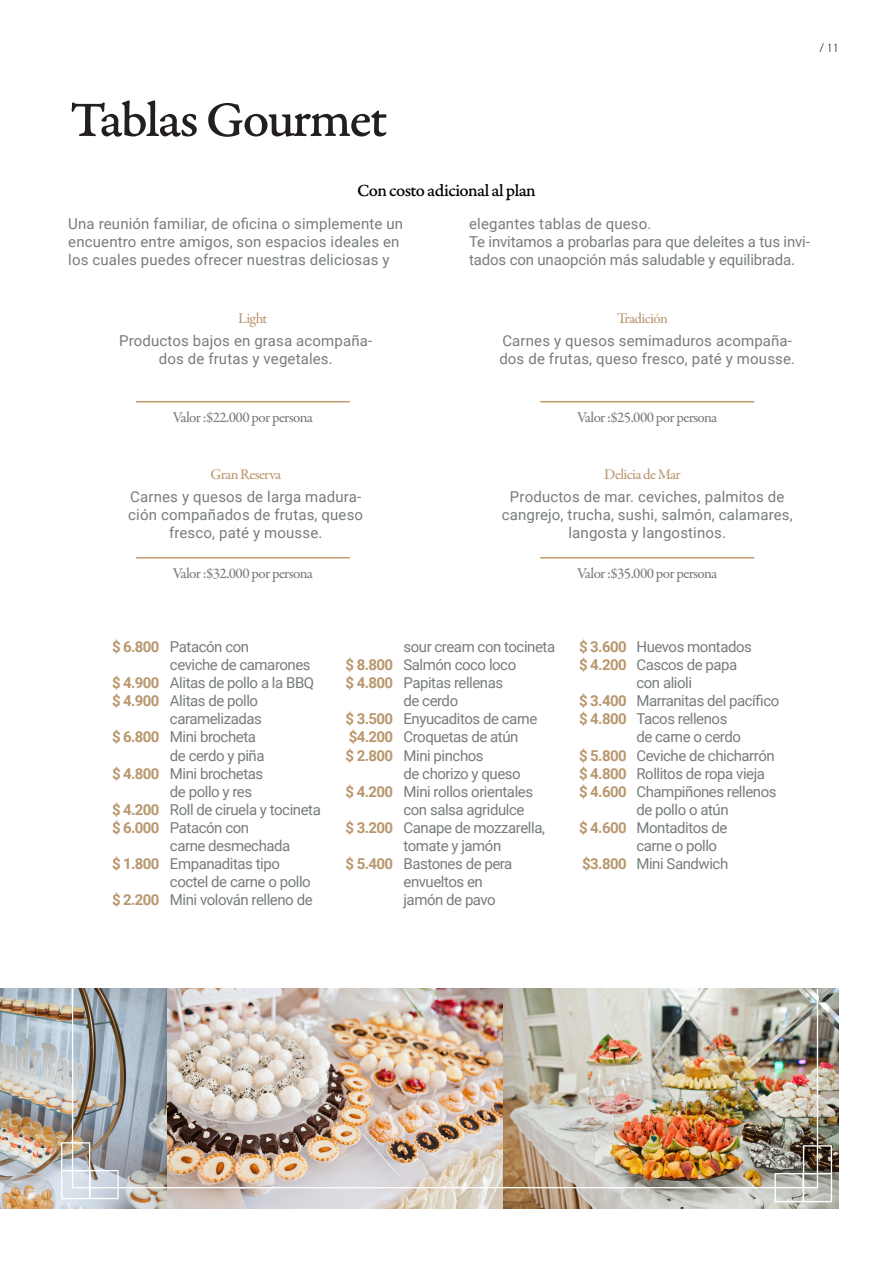
<style>
.page{position:relative;width:893px;height:1263px;background:#fff}
.page>*{position:absolute;margin:0;border:0;box-sizing:border-box;transform-origin:0 0}
.Titulo_G1_1{font:52.5px "Garamond Premr Pro Med Capt";letter-spacing:-.04em;color:#231f20}
.Titulo_P1_1{font:18px "Garamond Premr Pro Med Capt";letter-spacing:-.035em;color:#000001}
.Texto_T2_1{font:15px/18px "Roboto";letter-spacing:-.03em;color:#777c7d}
.Texto_T2_1-2{font:15px/18px "Roboto";letter-spacing:.01em;color:#777c7d;text-align:center}
.General_1{font:700 15px "Roboto";letter-spacing:-.04em;color:#b9976e}
.Titulo_P2_1{font:500 15px "Garamond Premr Pro";letter-spacing:-.04em;color:#777c7d}
.Texto_T2_1-3{font:15px/18px "Roboto";letter-spacing:-.01em;color:#777c7d}
.Titulo_P2_1-2{font:500 15px "Garamond Premr Pro";letter-spacing:-.04em;color:#b9976e}
.t1{font:300 12px "Syabil";color:#000001}
</style>
<div class="page">
<img style="left:0;top:989px;width:168px;height:220px">
<svg style="left:168px;top:1202px;width:335px;height:7px;background:#d7d1cc"></svg>
<img style="left:503px;top:989px;width:336px;height:220px">
<img style="left:61px;top:989px;width:771px;height:213px">
<hr style="left:136px;top:557px;width:214px;height:1px;background:#c29b6d">
<hr style="left:136px;top:401px;width:214px;height:1px;background:#c29b6d">
<hr style="left:540px;top:557px;width:214px;height:1px;background:#c29b6d">
<hr style="left:540px;top:401px;width:214px;height:1px;background:#c29b6d">
<p class="t1" style="left:820px;top:40px;width:21px">/ 11</p>
<p class="Titulo_G1_1" style="left:70px;top:88px;width:318px">Tablas Gourmet</p>
<p class="Titulo_P1_1" style="left:357px;top:180px;width:180px">Con costo adicional al plan</p>
<p class="Texto_T2_1-2" style="left:68px;top:214px;width:336px;text-align:left">Una reunión familiar, de oficina o simplemente un encuentro entre amigos, son espacios ideales en los cuales puedes ofrecer nuestras deliciosas y</p>
<p class="Texto_T2_1-2" style="left:469px;top:214px;width:184px">elegantes tablas de queso.</p>
<p class="Texto_T2_1-3" style="left:469px;top:232px;width:342px">Te invitamos a probarlas para que deleites a tus invi&shy;tados con unaopción más saludable y equilibrada.</p>
<p class="Titulo_P2_1-2" style="left:238px;top:309px;width:31px">Light</p>
<p class="Titulo_P2_1-2" style="left:617px;top:309px;width:52px">Tradición</p>
<p class="Texto_T2_1-2" style="left:119px;top:331px;width:255px">Productos bajos en grasa acompaña&shy;dos de frutas y vegetales.</p>
<p class="Texto_T2_1-2" style="left:499px;top:331px;width:297px;text-align:left">Carnes y quesos semimaduros acompaña&shy;dos de frutas, queso fresco, paté y mousse.</p>
<p class="Titulo_P2_1" style="left:173px;top:408px;width:142px">Valor :$22.000 por persona</p>
<p class="Titulo_P2_1" style="left:577px;top:408px;width:142px">Valor :$25.000 por persona</p>
<p class="Titulo_P2_1-2" style="left:210px;top:465px;width:72px">Gran Reserva</p>
<p class="Titulo_P2_1-2" style="left:604px;top:465px;width:78px">Delicia de Mar</p>
<p class="Texto_T2_1-2" style="left:128px;top:487px;width:236px">Carnes y quesos de larga madura&shy;ción compañados de frutas, queso fresco, paté y mousse.</p>
<p class="Texto_T2_1-2" style="left:502px;top:487px;width:293px">Productos de mar. ceviches, palmitos de cangrejo, trucha, sushi, salmón, calamares,</p>
<p class="Texto_T2_1-2" style="left:568px;top:523px;width:159px">langosta y langostinos.</p>
<p class="Titulo_P2_1" style="left:173px;top:564px;width:142px">Valor :$32.000 por persona</p>
<p class="Titulo_P2_1" style="left:577px;top:564px;width:142px">Valor :$35.000 por persona</p>
<p class="General_1" style="left:112px;top:637px;width:49px">$ 6.800</p>
<p class="General_1" style="left:112px;top:673px;width:49px">$ 4.900</p>
<p class="General_1" style="left:112px;top:691px;width:49px">$ 4.900</p>
<p class="General_1" style="left:112px;top:727px;width:49px">$ 6.800</p>
<p class="General_1" style="left:112px;top:763px;width:49px">$ 4.800</p>
<p class="General_1" style="left:112px;top:799px;width:49px">$ 4.200</p>
<p class="General_1" style="left:112px;top:817px;width:49px">$ 6.000</p>
<p class="General_1" style="left:112px;top:853px;width:49px">$ 1.800</p>
<p class="General_1" style="left:112px;top:889px;width:49px">$ 2.200</p>
<p class="Texto_T2_1" style="left:170px;top:638px;width:81px">Patacón con</p>
<p class="Texto_T2_1" style="left:170px;top:656px;width:142px">ceviche de camarones</p>
<p class="Texto_T2_1" style="left:170px;top:674px;width:146px">Alitas de pollo a la BBQ</p>
<p class="Texto_T2_1" style="left:170px;top:692px;width:90px">Alitas de pollo</p>
<p class="Texto_T2_1" style="left:170px;top:710px;width:93px">caramelizadas</p>
<p class="Texto_T2_1" style="left:170px;top:728px;width:87px">Mini brocheta</p>
<p class="Texto_T2_1" style="left:170px;top:746px;width:96px">de cerdo y piña</p>
<p class="Texto_T2_1" style="left:170px;top:764px;width:95px">Mini brochetas</p>
<p class="Texto_T2_1" style="left:170px;top:782px;width:84px">de pollo y res</p>
<p class="Texto_T2_1" style="left:170px;top:800px;width:152px">Roll de ciruela y tocineta</p>
<p class="Texto_T2_1" style="left:170px;top:818px;width:81px">Patacón con</p>
<p class="Texto_T2_1" style="left:170px;top:836px;width:122px">carne desmechada</p>
<p class="Texto_T2_1" style="left:170px;top:854px;width:112px">Empanaditas tipo</p>
<p class="Texto_T2_1" style="left:170px;top:872px;width:142px">coctel de carne o pollo</p>
<p class="Texto_T2_1" style="left:170px;top:890px;width:144px">Mini volován relleno de</p>
<p class="General_1" style="left:346px;top:655px;width:49px">$ 8.800</p>
<p class="General_1" style="left:346px;top:673px;width:49px">$ 4.800</p>
<p class="General_1" style="left:346px;top:709px;width:49px">$ 3.500</p>
<p class="General_1" style="left:349px;top:727px;width:46px">$4.200</p>
<p class="General_1" style="left:346px;top:745px;width:49px">$ 2.800</p>
<p class="General_1" style="left:346px;top:781px;width:49px">$ 4.200</p>
<p class="General_1" style="left:346px;top:817px;width:49px">$ 3.200</p>
<p class="General_1" style="left:346px;top:853px;width:49px">$ 5.400</p>
<p class="Texto_T2_1" style="left:403px;top:638px;width:153px">sour cream con tocineta</p>
<p class="Texto_T2_1" style="left:403px;top:656px;width:114px">Salmón coco loco</p>
<p class="Texto_T2_1" style="left:403px;top:674px;width:101px">Papitas rellenas</p>
<p class="Texto_T2_1" style="left:403px;top:692px;width:56px">de cerdo</p>
<p class="Texto_T2_1" style="left:403px;top:710px;width:135px">Enyucaditos de carne</p>
<p class="Texto_T2_1" style="left:403px;top:728px;width:117px">Croquetas de atún</p>
<p class="Texto_T2_1" style="left:403px;top:746px;width:82px">Mini pinchos</p>
<p class="Texto_T2_1" style="left:403px;top:764px;width:119px">de chorizo y queso</p>
<p class="Texto_T2_1" style="left:403px;top:782px;width:131px">Mini rollos orientales</p>
<p class="Texto_T2_1" style="left:403px;top:800px;width:122px">con salsa agridulce</p>
<p class="Texto_T2_1" style="left:403px;top:818px;width:143px">Canape de mozzarella, tomate y jamón</p>
<p class="Texto_T2_1" style="left:403px;top:854px;width:110px">Bastones de pera</p>
<p class="Texto_T2_1" style="left:403px;top:872px;width:81px">envueltos en</p>
<p class="Texto_T2_1" style="left:403px;top:890px;width:94px">jamón de pavo</p>
<p class="General_1" style="left:579px;top:637px;width:49px">$ 3.600</p>
<p class="General_1" style="left:579px;top:655px;width:49px">$ 4.200</p>
<p class="General_1" style="left:579px;top:691px;width:49px">$ 3.400</p>
<p class="General_1" style="left:579px;top:709px;width:49px">$ 4.800</p>
<p class="General_1" style="left:579px;top:745px;width:49px">$ 5.800</p>
<p class="General_1" style="left:579px;top:763px;width:49px">$ 4.800</p>
<p class="General_1" style="left:579px;top:781px;width:49px">$ 4.600</p>
<p class="General_1" style="left:579px;top:817px;width:49px">$ 4.600</p>
<p class="General_1" style="left:582px;top:853px;width:46px">$3.800</p>
<p class="Texto_T2_1" style="left:636px;top:638px;width:117px">Huevos montados</p>
<p class="Texto_T2_1" style="left:636px;top:656px;width:102px">Cascos de papa</p>
<p class="Texto_T2_1" style="left:636px;top:674px;width:57px">con alioli</p>
<p class="Texto_T2_1" style="left:636px;top:692px;width:144px">Marranitas del pacífico</p>
<p class="Texto_T2_1" style="left:636px;top:710px;width:92px">Tacos rellenos</p>
<p class="Texto_T2_1" style="left:636px;top:728px;width:106px">de carne o cerdo</p>
<p class="Texto_T2_1" style="left:636px;top:746px;width:140px">Ceviche de chicharrón</p>
<p class="Texto_T2_1" style="left:636px;top:764px;width:130px">Rollitos de ropa vieja</p>
<p class="Texto_T2_1" style="left:636px;top:782px;width:142px">Champiñones rellenos de pollo o atún</p>
<p class="Texto_T2_1" style="left:636px;top:818px;width:92px">Montaditos de</p>
<p class="Texto_T2_1" style="left:636px;top:836px;width:82px">carne o pollo</p>
<p class="Texto_T2_1" style="left:636px;top:854px;width:93px">Mini Sandwich</p>
</div>
